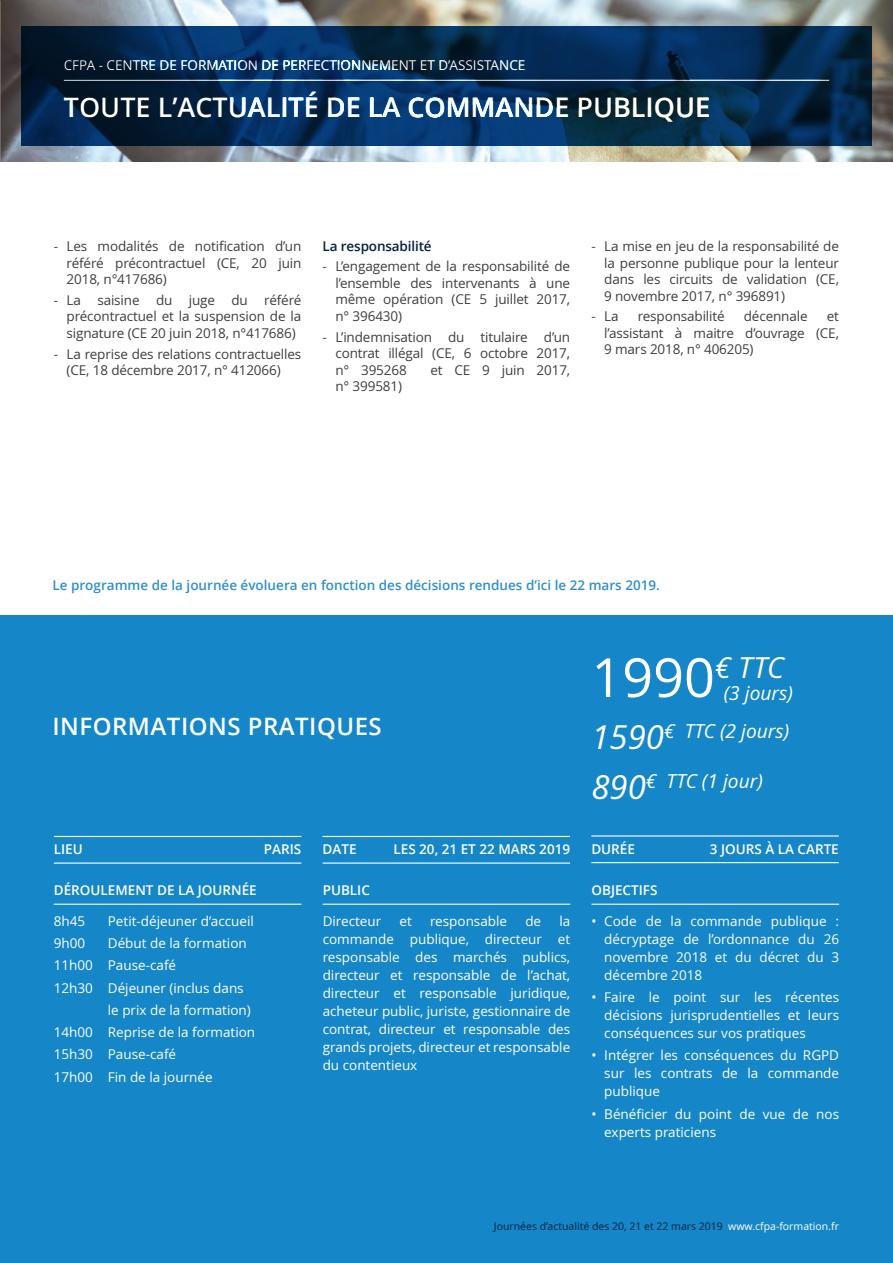
<style>
.page{position:relative;width:893px;height:1263px;background:#fff}
.page>*{position:absolute;margin:0;border:0;box-sizing:border-box;transform-origin:0 0}
.t1{font:54px "Open Sans";color:#fff}
.t2{font:600 27px "Open Sans";color:#fff}
.t3{font:600 24px "Open Sans";letter-spacing:.02em;color:#fff}
.t4{font:italic 19.2px "Open Sans";color:#fff}
.t5{font:13.5px/18px "Open Sans";color:#fff;text-align:justify}
.t6{font:13.5px/16.5px "Open Sans";letter-spacing:-.01em;color:#3e3e3f;text-align:justify}
.t7{font:600 13.5px "Open Sans";color:#fff}
.t8{font:600 13.5px "Open Sans";color:#308fcc}
.t9{font:600 13.5px "Open Sans";letter-spacing:-.01em;color:#04213f}
.t10{font:10.5px "Open Sans";color:#04213f}
.s1{font-size:33px}
.s2{color:#fff}
</style>
<div class="page">
<div style="left:1px;top:615px;width:892px;height:648px;background:#1587c8"></div>
<img style="left:1px;top:0;width:892px;height:162px">
<img style="left:0;top:0;width:1px;height:162px">
<svg style="left:21px;top:27px;width:851px;height:119px;background:#052a51"></svg>
<hr style="left:64px;top:80px;width:765px;height:1px;background:#fff">
<hr style="left:54px;top:904px;width:247px;height:1px;background:#fff">
<hr style="left:323px;top:904px;width:247px;height:1px;background:#fff">
<hr style="left:591px;top:904px;width:248px;height:1px;background:#fff">
<hr style="left:54px;top:836px;width:247px;height:1px;background:#fff">
<hr style="left:54px;top:862px;width:247px;height:2px;background:#fff">
<hr style="left:323px;top:836px;width:247px;height:1px;background:#fff">
<hr style="left:323px;top:862px;width:247px;height:2px;background:#fff">
<hr style="left:591px;top:835px;width:248px;height:1px;background:#fff">
<hr style="left:591px;top:862px;width:248px;height:1px;background:#fff">
<p class="t5" style="left:64px;top:56px;width:463px">CFPA - CENTRE DE FORMATION DE PERFECTIONNEMENT ET D’ASSISTANCE</p>
<h2 class="t2" style="left:64px;top:88px;width:648px">TOUTE L’ACTUALITÉ DE LA COMMANDE PUBLIQUE</h2>
<p class="t6" style="left:67px;top:238px;width:236px;text-indent:-13px">- Les modalités de notification d’un référé précontractuel (CE, 20 juin 2018, n°417686)</p>
<p class="t6" style="left:67px;top:292px;width:236px;text-indent:-13px">- La saisine du juge du référé précontractuel et la suspension de la signature (CE 20 juin 2018, n°417686)</p>
<p class="t6" style="left:54px;top:346px;width:249px;text-align:center">- La reprise des relations contractuelles (CE, 18 décembre 2017, n° 412066)</p>
<p class="t9" style="left:323px;top:236px;width:111px">La responsabilité</p>
<p class="t6" style="left:335px;top:258px;width:236px;text-indent:-13px">- L’engagement de la responsabilité de l’ensemble des intervenants à une même opération (CE 5 juillet 2017, n° 396430)</p>
<p class="t6" style="left:335px;top:329px;width:236px;text-indent:-13px">- L’indemnisation du titulaire d’un contrat illégal (CE, 6 octobre 2017, n° 395268</p>
<p class="t6" style="left:431px;top:362px;width:141px">et CE 9 juin 2017,</p>
<p class="t6" style="left:335px;top:378px;width:68px">n° 399581)</p>
<p class="t6" style="left:604px;top:238px;width:236px;text-indent:-13px">- La mise en jeu de la responsabilité de la personne publique pour la lenteur dans les circuits de validation (CE, 9 novembre 2017, n° 396891)</p>
<p class="t6" style="left:591px;top:308px;width:29px">- La</p>
<p class="t6" style="left:638px;top:308px;width:89px">responsabilité</p>
<p class="t6" style="left:744px;top:308px;width:65px">décennale</p>
<p class="t6" style="left:604px;top:308px;width:236px;text-indent:223px">et l’assistant à maitre d’ouvrage (CE, 9 mars 2018, n° 406205)</p>
<p class="t8" style="left:52px;top:575px;width:609px">Le programme de la journée évoluera en fonction des décisions rendues d’ici le 22 mars 2019.</p>
<h3 class="t3" style="left:52px;top:710px;width:331px">INFORMATIONS PRATIQUES</h3>
<h1 class="t1" style="left:591px;top:647px;width:194px">1990<sup>€</sup> <sup>TTC</sup></h1>
<h3 class="t4" style="left:724px;top:682px;width:71px">(3 jours)</h3>
<h3 class="t4" style="left:591px;top:720px;width:199px"><span class="s1">1590</span>€ TTC (2 jours)</h3>
<h3 class="t4" style="left:591px;top:770px;width:173px"><span class="s1">890</span>€ TTC (1 jour)</h3>
<p class="t7" style="left:54px;top:840px;width:30px">LIEU</p>
<p class="t7" style="left:264px;top:840px;width:39px">PARIS</p>
<p class="t7" style="left:323px;top:840px;width:36px">DATE</p>
<p class="t7" style="left:393px;top:840px;width:178px">LES 20, 21 ET 22 MARS 2019</p>
<p class="t7" style="left:591px;top:839px;width:45px">DURÉE</p>
<p class="t7" style="left:710px;top:839px;width:130px">3 JOURS À LA CARTE</p>
<p class="t7" style="left:54px;top:881px;width:204px">DÉROULEMENT DE LA JOURNÉE</p>
<p class="t5" style="left:54px;top:912px;width:33px">8h45</p>
<p class="t5" style="left:108px;top:912px;width:148px">Petit-déjeuner d’accueil</p>
<p class="t5" style="left:54px;top:934px;width:33px">9h00</p>
<p class="t5" style="left:108px;top:934px;width:140px">Début de la formation</p>
<p class="t5" style="left:54px;top:957px;width:124px">11h00 Pause-café</p>
<p class="t5" style="left:54px;top:979px;width:191px">12h30 Déjeuner (inclus dans</p>
<p class="t5" style="left:108px;top:1001px;width:144px">le prix de la formation)</p>
<p class="t5" style="left:54px;top:1023px;width:203px">14h00 Reprise de la formation</p>
<p class="t5" style="left:54px;top:1046px;width:124px">15h30 Pause-café</p>
<p class="t5" style="left:54px;top:1068px;width:160px">17h00 Fin de la journée</p>
<p class="t7" style="left:323px;top:881px;width:49px">PUBLIC</p>
<p class="t5" style="left:323px;top:912px;width:60px">Directeur</p>
<p class="t5" style="left:399px;top:912px;width:14px">et</p>
<p class="t5" style="left:430px;top:912px;width:79px">responsable</p>
<p class="t5" style="left:525px;top:912px;width:17px">de</p>
<p class="t5" style="left:323px;top:912px;width:249px;text-indent:237px">la commande publique, directeur et responsable des marchés publics, directeur et responsable de l’achat, directeur et responsable juridique, acheteur public, juriste, gestionnaire de contrat, directeur et responsable des grands projets, directeur et responsable du contentieux</p>
<p class="t7" style="left:591px;top:881px;width:68px">OBJECTIFS</p>
<p class="t5" style="left:604px;top:912px;width:236px;text-indent:-13px">• Code de la commande publique : décryptage de l’ordonnance du 26 novembre 2018 et du décret du 3 décembre 2018</p>
<p class="t5" style="left:604px;top:988px;width:236px;text-indent:-13px">• Faire le point sur les récentes décisions jurisprudentielles et leurs conséquences sur vos pratiques</p>
<p class="t5" style="left:604px;top:1047px;width:236px;text-indent:-13px">• Intégrer les conséquences du RGPD sur les contrats de la commande publique</p>
<p class="t5" style="left:604px;top:1105px;width:236px;text-indent:-13px">• Bénéficier du point de vue de nos experts praticiens</p>
<p class="t10" style="left:494px;top:1220px;width:347px">Journées d’actualité des 20, 21 et 22 mars 2019 <span class="s2">www.cfpa-formation.fr</span></p>
</div>
